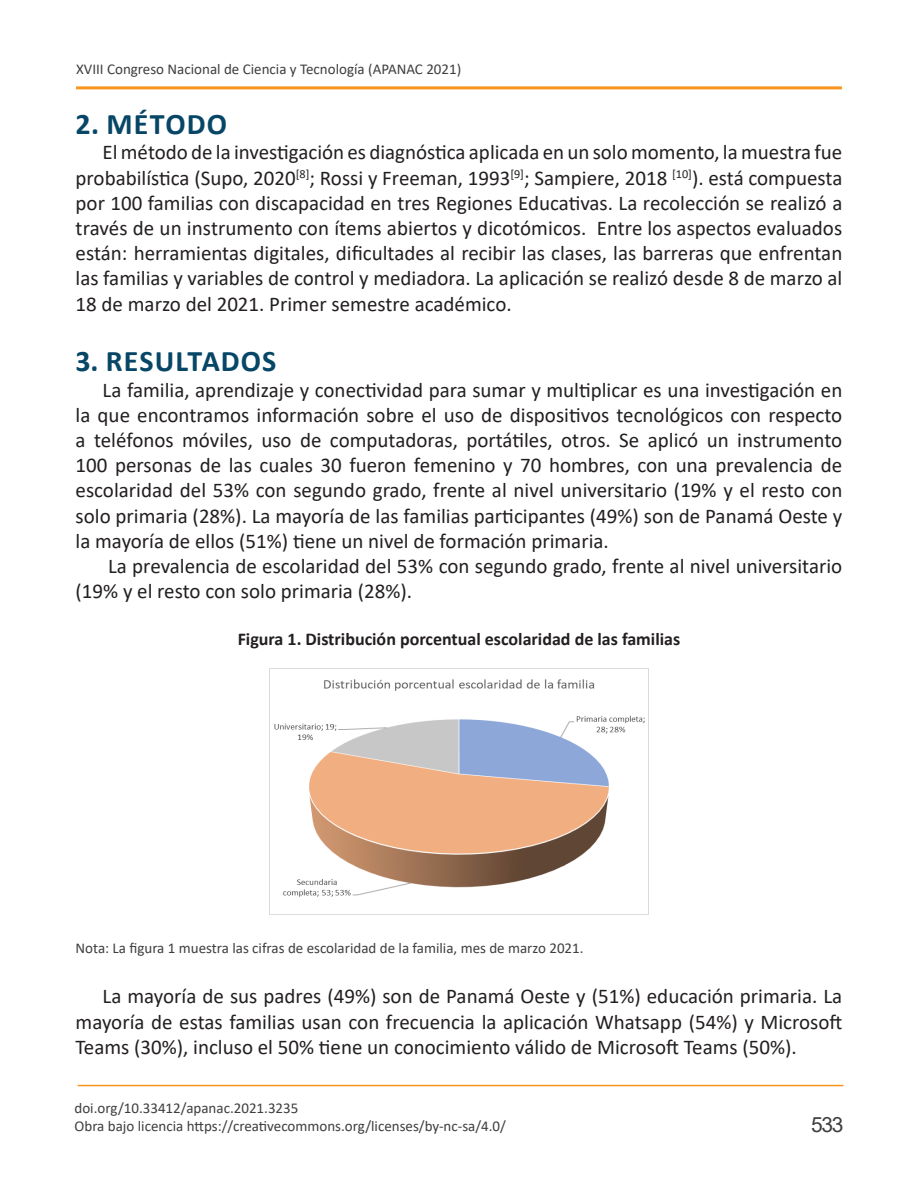
<style>
.page{position:relative;width:918px;height:1188px;background:#fff}
.page>*{position:absolute;margin:0;border:0;box-sizing:border-box;transform-origin:0 0}
.titulo_sub{font:700 30px "Calibri";letter-spacing:.035em;color:#074666}
.datos_portada_justif{font:21px/25.2px "Calibri";color:#231f20;text-align:justify}
.t1{font:21px "Arial";color:#3e3e3f}
.titulo_imagen{font:700 18px "Calibri";color:#231f20}
.DOI{font:15px/17.4px "Calibri";color:#3e3e3f}
</style>
<div class="page">
<hr style="left:78px;top:1085px;width:765px;height:1px;background:#f7951d">
<hr style="left:76px;top:86px;width:766px;height:3px;background:#f7951d">
<img style="left:270px;top:679px;width:378px;height:236px">
<p class="DOI" style="left:76px;top:60px;width:387px">XVIII Congreso Nacional de Ciencia y Tecnología (APANAC 2021)</p>
<p class="titulo_sub" style="left:76px;top:103px;width:153px">2. MÉTODO</p>
<p class="datos_portada_justif" style="left:76px;top:139px;width:768px;text-indent:27px">El método de la investigación es diagnóstica aplicada en un solo momento, la muestra fue probabilística (Supo, 2020<sup>[8]</sup>; Rossi y Freeman, 1993<sup>[9]</sup>; Sampiere, 2018 <sup>[10]</sup>). está compuesta por 100 familias con discapacidad en tres Regiones Educativas. La recolección se realizó a través de un instrumento con ítems abiertos y dicotómicos. Entre los aspectos evaluados están: herramientas digitales, dificultades al recibir las clases, las barreras que enfrentan las familias y variables de control y mediadora. La aplicación se realizó desde 8 de marzo al 18 de marzo del 2021. Primer semestre académico.</p>
<p class="titulo_sub" style="left:76px;top:340px;width:202px">3. RESULTADOS</p>
<p class="datos_portada_justif" style="left:76px;top:377px;width:768px;text-indent:27px">La familia, aprendizaje y conectividad para sumar y multiplicar es una investigación en la que encontramos información sobre el uso de dispositivos tecnológicos con respecto a teléfonos móviles, uso de computadoras, portátiles, otros. Se aplicó un instrumento 100 personas de las cuales 30 fueron femenino y 70 hombres, con una prevalencia de escolaridad del 53% con segundo grado, frente al nivel universitario (19% y el resto con solo primaria (28%). La mayoría de las familias participantes (49%) son de Panamá Oeste y la mayoría de ellos (51%) tiene un nivel de formación primaria.</p>
<p class="datos_portada_justif" style="left:76px;top:553px;width:768px;text-indent:32px">La prevalencia de escolaridad del 53% con segundo grado, frente al nivel universitario (19% y el resto con solo primaria (28%).</p>
<p class="titulo_imagen" style="left:238px;top:626px;width:444px">Figura 1. Distribución porcentual escolaridad de las familias</p>
<p class="DOI" style="left:76px;top:939px;width:510px">Nota: La figura 1 muestra las cifras de escolaridad de la familia, mes de marzo 2021.</p>
<p class="datos_portada_justif" style="left:76px;top:983px;width:768px;text-indent:27px">La mayoría de sus padres (49%) son de Panamá Oeste y (51%) educación primaria. La mayoría de estas familias usan con frecuencia la aplicación Whatsapp (54%) y Microsoft Teams (30%), incluso el 50% tiene un conocimiento válido de Microsoft Teams (50%).</p>
<p class="DOI" style="left:75px;top:1099px;width:433px">doi.org/10.33412/apanac.2021.3235<br>Obra bajo licencia https://creativecommons.org/licenses/by-nc-sa/4.0/</p>
<p class="t1" style="left:811px;top:1110px;width:34px">533</p>
</div>
